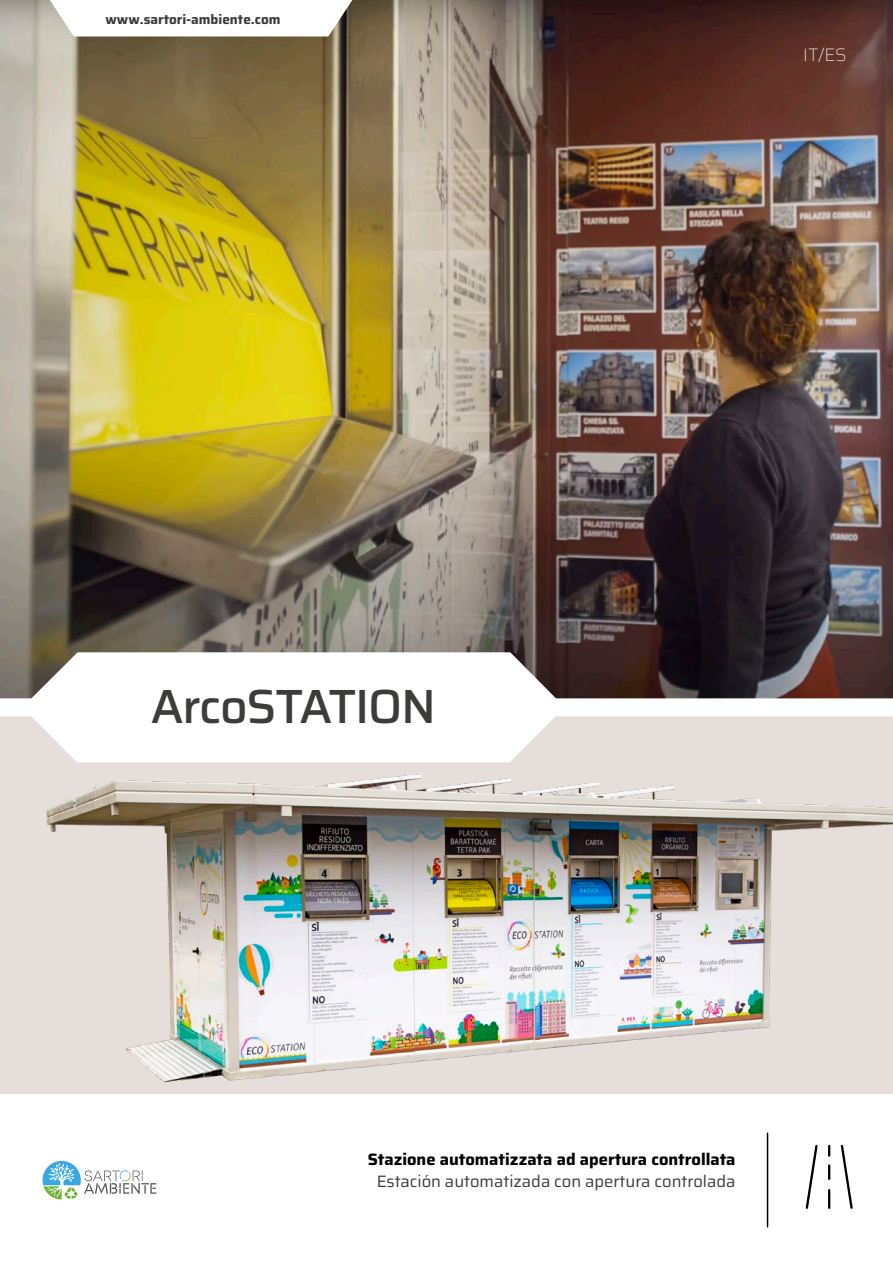
<style>
.page{position:relative;width:893px;height:1263px;background:#fff}
.page>*{position:absolute;margin:0;border:0;box-sizing:border-box;transform-origin:0 0}
.t1{font:500 48px "Saira";letter-spacing:-.025em;color:#3c3c3a}
.t2{font:100 18px "Saira";color:#fff}
.t3{font:700 16.5px "Saira";color:#000}
.t4{font:16.5px "Saira";color:#3c3c3a}
.t5{font:700 13.5px "Saira";color:#3c3c3a}
</style>
<div class="page">
<div style="left:0;top:707px;width:893px;height:387px;background:#e6deda"></div>
<img style="left:0;top:0;width:893px;height:698px">
<img style="left:46px;top:762px;width:847px;height:321px">
<div style="left:0;top:698px;width:893px;height:18px;background:#fff"></div>
<svg style="left:22px;top:652px;width:543px;height:110px"></svg>
<svg style="left:38px;top:0;width:328px;height:36px"></svg>
<svg style="left:43px;top:1161px;width:113px;height:38px"></svg>
<hr style="left:767px;top:1133px;width:1px;height:94px;background:#000">
<svg style="left:806px;top:1145px;width:12px;height:64px"></svg>
<hr style="left:828px;top:1189px;width:2px;height:20px;background:#000">
<svg style="left:828px;top:1164px;width:2px;height:16px"></svg>
<svg style="left:828px;top:1145px;width:2px;height:12px"></svg>
<svg style="left:841px;top:1145px;width:12px;height:64px"></svg>
<p class="t5" style="left:106px;top:8px;width:177px">www.sartori-ambiente.com</p>
<p class="t2" style="left:803px;top:40px;width:45px">IT/ES</p>
<h1 class="t1" style="left:151px;top:668px;width:287px">ArcoSTATION</h1>
<p class="t3" style="left:368px;top:1145px;width:369px">Stazione automatizzata ad apertura controllata</p>
<p class="t4" style="left:377px;top:1168px;width:360px">Estación automatizada con apertura controlada</p>
</div>
